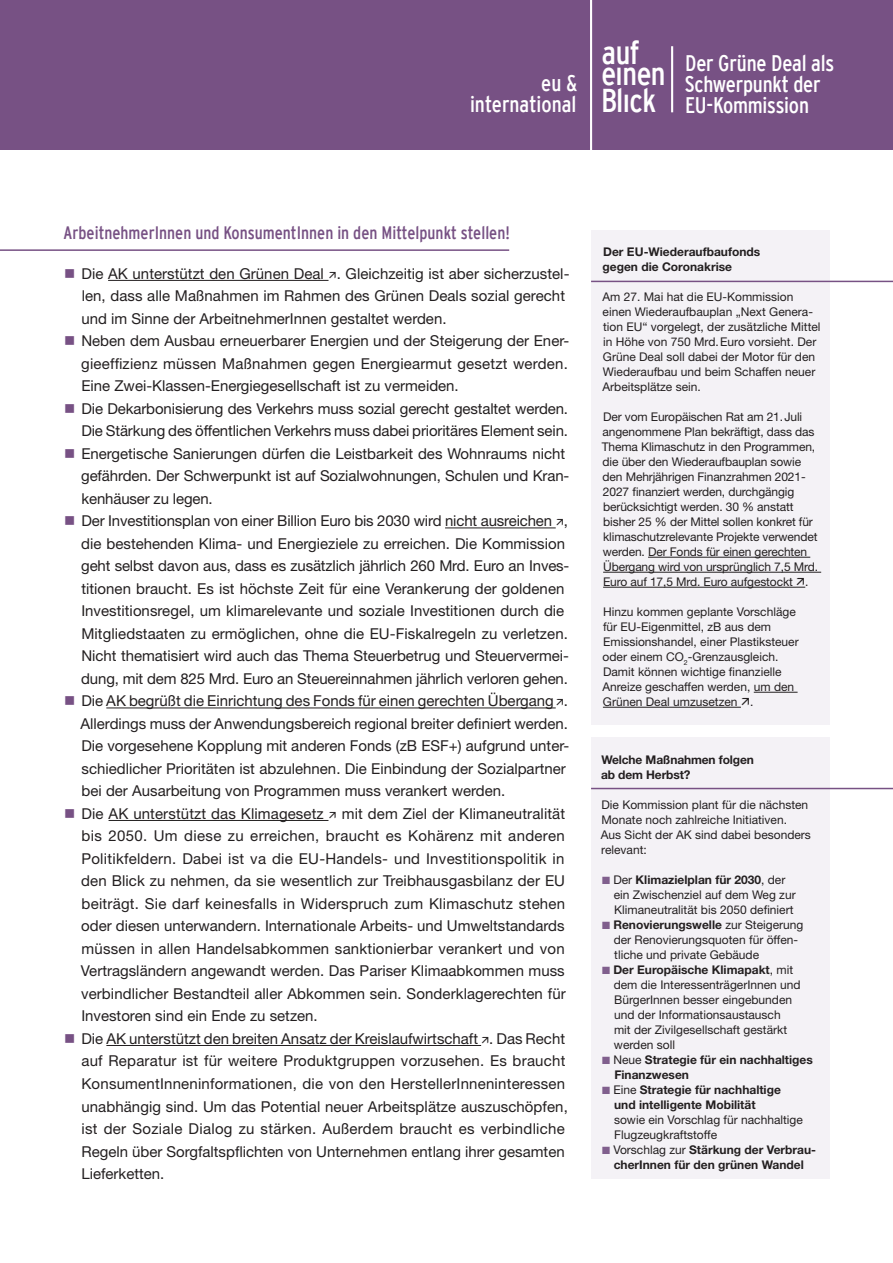
<style>
.page{position:relative;width:893px;height:1263px;background:#fff}
.page>*{position:absolute;margin:0;border:0;box-sizing:border-box;transform-origin:0 0}
.t1{font:condensed 33px/27px "Interstate";letter-spacing:-.015em;color:#fff}
.t2{font:condensed 22.5px/21px "Interstate";letter-spacing:-.01em;color:#fff;text-align:right}
.t3{font:condensed 18px "Interstate";color:#775184}
.t4{font:15px/22.5px "Helvetica Neue LT Pro";color:#231f20}
.t5{font:12px/15px "Helvetica Neue LT Pro";color:#231f20}
.t6{font:700 12px/15px "Helvetica Neue LT Pro";color:#231f20}
.s1{color:#775184}
.s2{color:#805f8d}
.s3{font-weight:700}
.s4{font-weight:400}
</style>
<div class="page">
<div style="left:0;top:0;width:893px;height:150px;background:#775184"></div>
<hr style="left:671px;top:46px;width:2px;height:66px;background:#fff">
<div style="left:602px;top:36px;width:50px;height:30px;background:#775184"></div>
<div style="left:623px;top:87px;width:9px;height:6px;background:#775184"></div>
<hr style="left:590px;top:0;width:2px;height:163px;background:#fff">
<hr style="left:0;top:249px;width:509px;height:2px;background:#775184">
<div style="left:591px;top:230px;width:238px;height:495px;background:#f4f2f6"></div>
<hr style="left:591px;top:281px;width:302px;height:1px;background:#775184">
<hr style="left:648px;top:557px;width:162px;height:1px;background:#231f20">
<hr style="left:603px;top:572px;width:218px;height:1px;background:#231f20">
<hr style="left:603px;top:587px;width:193px;height:1px;background:#231f20">
<hr style="left:754px;top:692px;width:44px;height:1px;background:#231f20">
<hr style="left:603px;top:707px;width:138px;height:1px;background:#231f20">
<div style="left:591px;top:738px;width:238px;height:441px;background:#f4f2f6"></div>
<hr style="left:591px;top:788px;width:302px;height:1px;background:#775184">
<hr style="left:108px;top:280px;width:221px;height:1px;background:#231f20">
<hr style="left:445px;top:527px;width:111px;height:1px;background:#231f20">
<hr style="left:106px;top:707px;width:450px;height:1px;background:#231f20">
<hr style="left:109px;top:820px;width:219px;height:1px;background:#231f20">
<hr style="left:106px;top:1045px;width:375px;height:1px;background:#231f20">
<svg style="left:796px;top:586px;width:9px;height:2px"></svg>
<h2 class="t2" style="left:470px;top:73px;width:109px">eu &amp; international</h2>
<h1 class="t1" style="left:602px;top:38px;width:39px">auf</h1>
<h1 class="t1" style="left:601px;top:60px;width:66px">einen<br>Blick</h1>
<h2 class="t2" style="left:685px;top:53px;width:151px;text-align:left">Der Grüne Deal als<br>Schwerpunkt der<br>EU-Kommission</h2>
<p class="t3" style="left:64px;top:222px;width:448px">ArbeitnehmerInnen und KonsumentInnen in den Mittelpunkt stellen!</p>
<p class="t4" style="left:81px;top:262px;width:490px;text-indent:-17px"><span class="s1">■</span> Die AK unterstützt den Grünen Deal . Gleichzeitig ist aber sicherzustel&shy;len, dass alle Maßnahmen im Rahmen des Grünen Deals sozial gerecht und im Sinne der ArbeitnehmerInnen gestaltet werden.</p>
<p class="t4" style="left:81px;top:329px;width:490px;text-align:justify;text-indent:-17px"><span class="s1">■</span> Neben dem Ausbau erneuerbarer Energien und der Steigerung der Ener&shy;gieeffizienz müssen Maßnahmen gegen Energiearmut gesetzt werden.<br>Eine Zwei-Klassen-Energiegesellschaft ist zu vermeiden.</p>
<p class="t4" style="left:64px;top:397px;width:505px;text-align:right"><span class="s1">■</span> Die Dekarbonisierung des Verkehrs muss sozial gerecht gestaltet werden.<br>Die Stärkung des öffentlichen Verkehrs muss dabei prioritäres Element sein.</p>
<p class="t4" style="left:81px;top:442px;width:490px;text-indent:-17px"><span class="s1">■</span> Energetische Sanierungen dürfen die Leistbarkeit des Wohnraums nicht gefährden. Der Schwerpunkt ist auf Sozialwohnungen, Schulen und Kran&shy;kenhäuser zu legen.</p>
<p class="t4" style="left:81px;top:509px;width:490px;text-indent:-17px"><span class="s1">■</span> Der Investitionsplan von einer Billion Euro bis 2030 wird nicht ausreichen , die bestehenden Klima- und Energieziele zu erreichen. Die Kommission geht selbst davon aus, dass es zusätzlich jährlich 260 Mrd. Euro an Inves&shy;titionen braucht. Es ist höchste Zeit für eine Verankerung der goldenen Investitionsregel, um klimarelevante und soziale Investitionen durch die Mitgliedstaaten zu ermöglichen, ohne die EU-Fiskalregeln zu verletzen.<br>Nicht thematisiert wird auch das Thema Steuerbetrug und Steuervermei&shy;dung, mit dem 825 Mrd. Euro an Steuereinnahmen jährlich verloren gehen.</p>
<p class="t4" style="left:81px;top:689px;width:490px;text-indent:-16px"><span class="s1">■</span> Die AK begrüßt die Einrichtung des Fonds für einen gerechten Übergang .<br>Allerdings muss der Anwendungsbereich regional breiter definiert werden.<br>Die vorgesehene Kopplung mit anderen Fonds (zB ESF+) aufgrund unter&shy;schiedlicher Prioritäten ist abzulehnen. Die Einbindung der Sozialpartner bei der Ausarbeitung von Programmen muss verankert werden.</p>
<p class="t4" style="left:81px;top:802px;width:486px;text-align:justify;text-indent:-17px"><span class="s1">■</span> Die AK unterstützt das Klimagesetz mit dem Ziel der Klimaneutralität bis 2050. Um diese zu erreichen, braucht es Kohärenz mit anderen Politikfeldern. Dabei ist va die EU-Handels- und Investitionspolitik in den Blick zu nehmen, da sie wesentlich zur Treibhausgasbilanz der EU beiträgt. Sie darf keinesfalls in Widerspruch zum Klimaschutz stehen oder diesen unterwandern. Internationale Arbeits- und Umweltstandards müssen in allen Handelsabkommen sanktionierbar verankert und von Vertragsländern angewandt werden. Das Pariser Klimaabkommen muss verbindlicher Bestandteil aller Abkommen sein. Sonderklagerechten für Investoren sind ein Ende zu setzen.</p>
<p class="t4" style="left:81px;top:1027px;width:488px;text-indent:-17px"><span class="s1">■</span> Die AK unterstützt den breiten Ansatz der Kreislaufwirtschaft . Das Recht auf Reparatur ist für weitere Produktgruppen vorzusehen. Es braucht KonsumentInneninformationen, die von den HerstellerInneninteressen unabhängig sind. Um das Potential neuer Arbeitsplätze auszuschöpfen, ist der Soziale Dialog zu stärken. Außerdem braucht es verbindliche Regeln über Sorgfaltspflichten von Unternehmen entlang ihrer gesamten Lieferketten.</p>
<p class="t6" style="left:602px;top:244px;width:159px">Der EU-Wiederaufbaufonds gegen die Coronakrise</p>
<p class="t5" style="left:602px;top:289px;width:220px">Am 27. Mai hat die EU-Kommission einen Wiederaufbauplan „Next Genera&shy;tion EU“ vorgelegt, der zusätzliche Mittel in Höhe von 750 Mrd.Euro vorsieht. Der Grüne Deal soll dabei der Motor für den Wiederaufbau und beim Schaffen neuer Arbeitsplätze sein.</p>
<p class="t5" style="left:602px;top:409px;width:218px">Der vom Europäischen Rat am 21.Juli angenommene Plan bekräftigt, dass das Thema Klimaschutz in den Programmen, die über den Wiederaufbauplan sowie den Mehrjährigen Finanzrahmen 2021- 2027 finanziert werden, durchgängig berücksichtigt werden. 30 % anstatt bisher 25 % der Mittel sollen konkret für klimaschutzrelevante Projekte verwendet werden. Der Fonds für einen gerechten Übergang wird von ursprünglich 7,5 Mrd.<br>Euro auf 17,5 Mrd. Euro aufgestockt .</p>
<p class="t5" style="left:602px;top:604px;width:198px">Hinzu kommen geplante Vorschläge für EU-Eigenmittel, zB aus dem Emissionshandel, einer Plastiksteuer oder einem CO<sub>2</sub>-Grenzausgleich.<br>Damit können wichtige finanzielle Anreize geschaffen werden, um den Grünen Deal umzusetzen .</p>
<p class="t6" style="left:601px;top:752px;width:154px">Welche Maßnahmen folgen ab dem Herbst?</p>
<p class="t5" style="left:601px;top:797px;width:212px">Die Kommission plant für die nächsten<br>Monate noch zahlreiche Initiativen.<br>Aus Sicht der AK sind dabei besonders relevant:</p>
<p class="t5" style="left:614px;top:872px;width:183px;text-indent:-12px"><span class="s2">■</span> Der <span class="s3">Klimazielplan für 2030</span>, der ein Zwischenziel auf dem Weg zur<br>Klimaneutralität bis 2050 definiert</p>
<p class="t5" style="left:614px;top:917px;width:191px;text-indent:-12px"><span class="s2">■</span> <span class="s3">Renovierungswelle</span> zur Steigerung der Renovierungsquoten für öffen&shy;tliche und private Gebäude</p>
<p class="t5" style="left:614px;top:962px;width:188px;text-indent:-12px"><span class="s2">■</span> <span class="s3">Der Europäische Klimapakt</span>, mit dem die InteressenträgerInnen und<br>BürgerInnen besser eingebunden und der Informationsaustausch<br>mit der Zivilgesellschaft gestärkt werden soll</p>
<p class="t6" style="left:614px;top:1052px;width:200px;text-indent:-12px"><span class="s2">■</span> <span class="s4">Neue</span> Strategie für ein nachhaltiges<br>Finanzwesen</p>
<p class="t6" style="left:614px;top:1082px;width:168px;text-indent:-12px"><span class="s2">■</span> <span class="s4">Eine</span> Strategie für nachhaltige und intelligente Mobilität</p>
<p class="t5" style="left:614px;top:1112px;width:190px">sowie ein Vorschlag für nachhaltige<br>Flugzeugkraftstoffe</p>
<p class="t6" style="left:602px;top:1142px;width:216px;text-align:center"><span class="s2">■</span> <span class="s4">Vorschlag zur</span> Stärkung der Verbrau&shy;cherInnen für den grünen Wandel</p>
</div>
